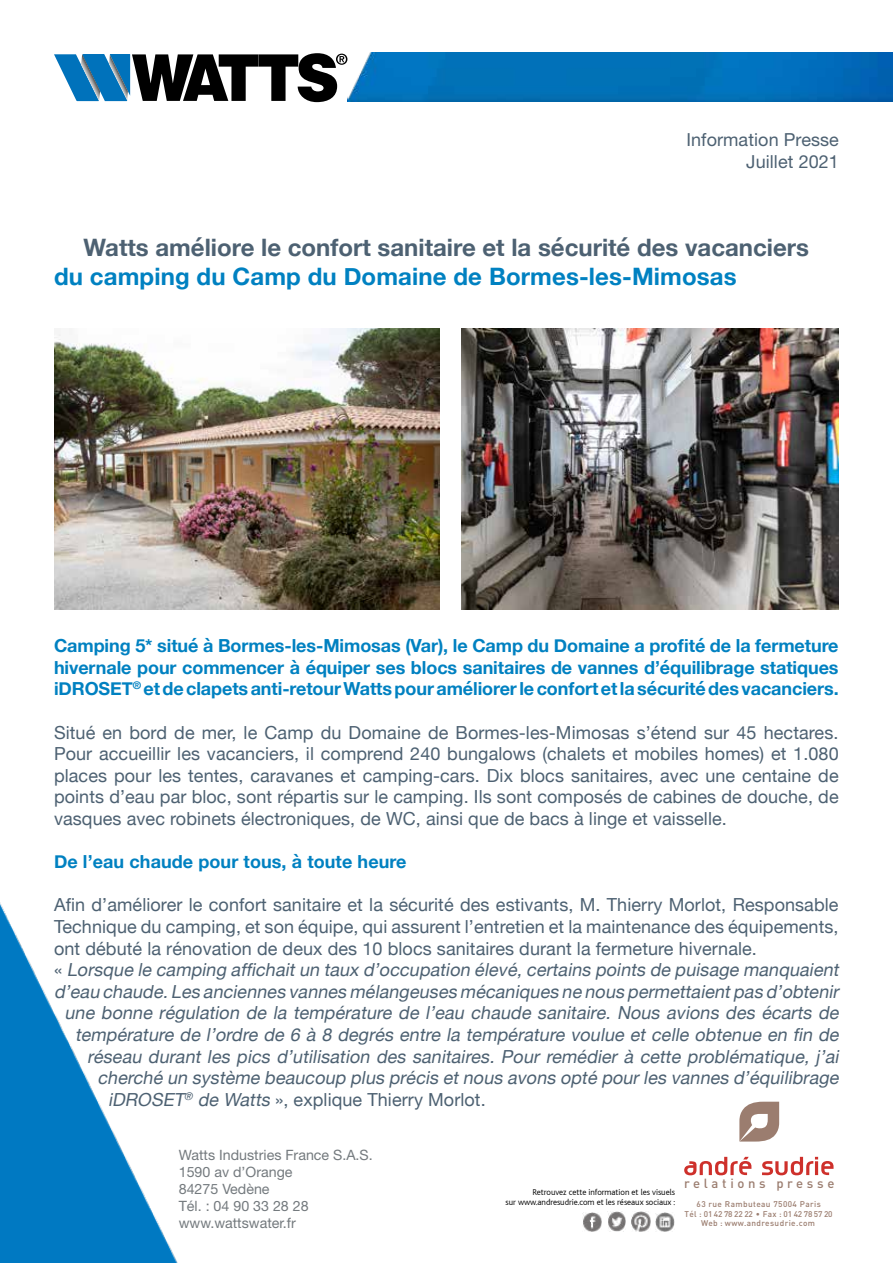
<style>
.page{position:relative;width:893px;height:1263px;background:#fff}
.page>*{position:absolute;margin:0;border:0;box-sizing:border-box;transform-origin:0 0}
.t1{font:700 24px "Helvetica Neue";color:#4d6172}
.t2{font:700 24px "Helvetica Neue";letter-spacing:.005em;color:#0081c1}
.t3{font:18px/21.6px "Helvetica Neue";letter-spacing:.005em;color:#4d6172;text-align:justify}
.t4{font:italic 18px "Helvetica Neue";color:#4d6172}
.t5{font:700 18px/21.6px "Helvetica Neue";letter-spacing:-.005em;color:#0081c1;text-align:justify}
.t6{font:18px/21.6px "Helvetica Neue";letter-spacing:.005em;color:#4d6172;text-align:right}
.t7{font:14.25px/17.1px "Helvetica Neue";color:#747a7e}
.t8{font:500 13.05px "DIN";letter-spacing:.28em;color:#9b7d6f}
.t9{font:300 8.85px/9.4px "Bliss";letter-spacing:-.005em;color:#000;text-align:right}
.t10{font:500 8.25px/10.4px "DIN";letter-spacing:.05em;color:#9b7d6f;text-align:center}
.s1{font-style:normal}
.s2{font-style:italic}
</style>
<div class="page">
<img style="left:348px;top:53px;width:545px;height:48px">
<img style="left:0;top:902px;width:178px;height:361px">
<svg style="left:54px;top:53px;width:293px;height:49px"></svg>
<svg style="left:739px;top:1102px;width:40px;height:39px"></svg>
<svg style="left:684px;top:1157px;width:67px;height:18px"></svg>
<svg style="left:762px;top:1157px;width:71px;height:18px"></svg>
<img style="left:582px;top:1212px;width:20px;height:19px">
<img style="left:608px;top:1212px;width:18px;height:19px">
<img style="left:631px;top:1212px;width:19px;height:19px">
<img style="left:655px;top:1212px;width:20px;height:19px">
<img style="left:54px;top:328px;width:385px;height:281px">
<img style="left:462px;top:328px;width:376px;height:281px">
<p class="t6" style="left:686px;top:129px;width:154px">Information Presse<br>Juillet 2021</p>
<h1 class="t1" style="left:83px;top:229px;width:727px">Watts améliore le confort sanitaire et la sécurité des vacanciers</h1>
<h1 class="t2" style="left:54px;top:258px;width:684px">du camping du Camp du Domaine de Bormes-les-Mimosas</h1>
<p class="t5" style="left:54px;top:635px;width:786px">Camping 5* situé à Bormes-les-Mimosas (Var), le Camp du Domaine a profité de la fermeture hivernale pour commencer à équiper ses blocs sanitaires de vannes d’équilibrage statiques iDROSET<sup>®</sup> et de clapets anti-retour Watts pour améliorer le confort et la sécurité des vacanciers.</p>
<p class="t3" style="left:54px;top:721px;width:786px">Situé en bord de mer, le Camp du Domaine de Bormes-les-Mimosas s’étend sur 45 hectares.<br>Pour accueillir les vacanciers, il comprend 240 bungalows (chalets et mobiles homes) et 1.080 places pour les tentes, caravanes et camping-cars. Dix blocs sanitaires, avec une centaine de points d’eau par bloc, sont répartis sur le camping. Ils sont composés de cabines de douche, de vasques avec robinets électroniques, de WC, ainsi que de bacs à linge et vaisselle.</p>
<p class="t5" style="left:54px;top:851px;width:354px">De l’eau chaude pour tous, à toute heure</p>
<p class="t3" style="left:54px;top:894px;width:786px">Afin d’améliorer le confort sanitaire et la sécurité des estivants, M. Thierry Morlot, Responsable</p>
<p class="t3" style="left:54px;top:915px;width:786px">Technique du camping, et son équipe, qui assurent l’entretien et la maintenance des équipements,</p>
<p class="t3" style="left:54px;top:937px;width:704px">ont débuté la rénovation de deux des 10 blocs sanitaires durant la fermeture hivernale.</p>
<p class="t4" style="left:54px;top:959px;width:790px"><span class="s1">«</span> Lorsque le camping affichaitun taux d’occupation élevé,certains points de puisage manquaient</p>
<p class="t4" style="left:54px;top:981px;width:790px">d’eau chaude.Les anciennes vannes mélangeuses mécaniques ne nous permettaientpas d’obtenir</p>
<p class="t4" style="left:64px;top:1002px;width:779px">une bonne régulation de la température de l’eau chaude sanitaire. Nous avions des écarts de</p>
<p class="t4" style="left:75px;top:1024px;width:769px">température de l’ordre de 6 à 8 degrés entre la température voulue et celle obtenue en fin de</p>
<p class="t4" style="left:87px;top:1045px;width:757px">réseau durant les pics d’utilisation des sanitaires. Pour remédier à cette problématique, j ’ai</p>
<p class="t4" style="left:97px;top:1067px;width:746px">cherché un système beaucoup plus précis etnous avons opté pourles vannes d’équilibrage</p>
<p class="t3" style="left:108px;top:1088px;width:379px"><span class="s2">iDROSET</span><sup>®</sup> <span class="s2">de Watts</span> », explique Thierry Morlot.</p>
<p class="t7" style="left:179px;top:1146px;width:195px">Watts Industries France S.A.S.<br>1590 av d’Orange<br>84275 Vedène<br>Tél. : 04 90 33 28 28 www.wattswater.fr</p>
<p class="t9" style="left:505px;top:1187px;width:171px">Retrouvez cette information et les visuels<br>sur www.andresudrie.com et les réseaux sociaux :</p>
<p class="t8" style="left:684px;top:1175px;width:152px">relations presse</p>
<p class="t10" style="left:684px;top:1198px;width:150px">63 rue Rambuteau 75004 Paris<br>Tél : 01 42 78 22 22 • Fax : 01 42 78 57 20</p>
<p class="t10" style="left:701px;top:1218px;width:115px">Web : www.andresudrie.com</p>
</div>
